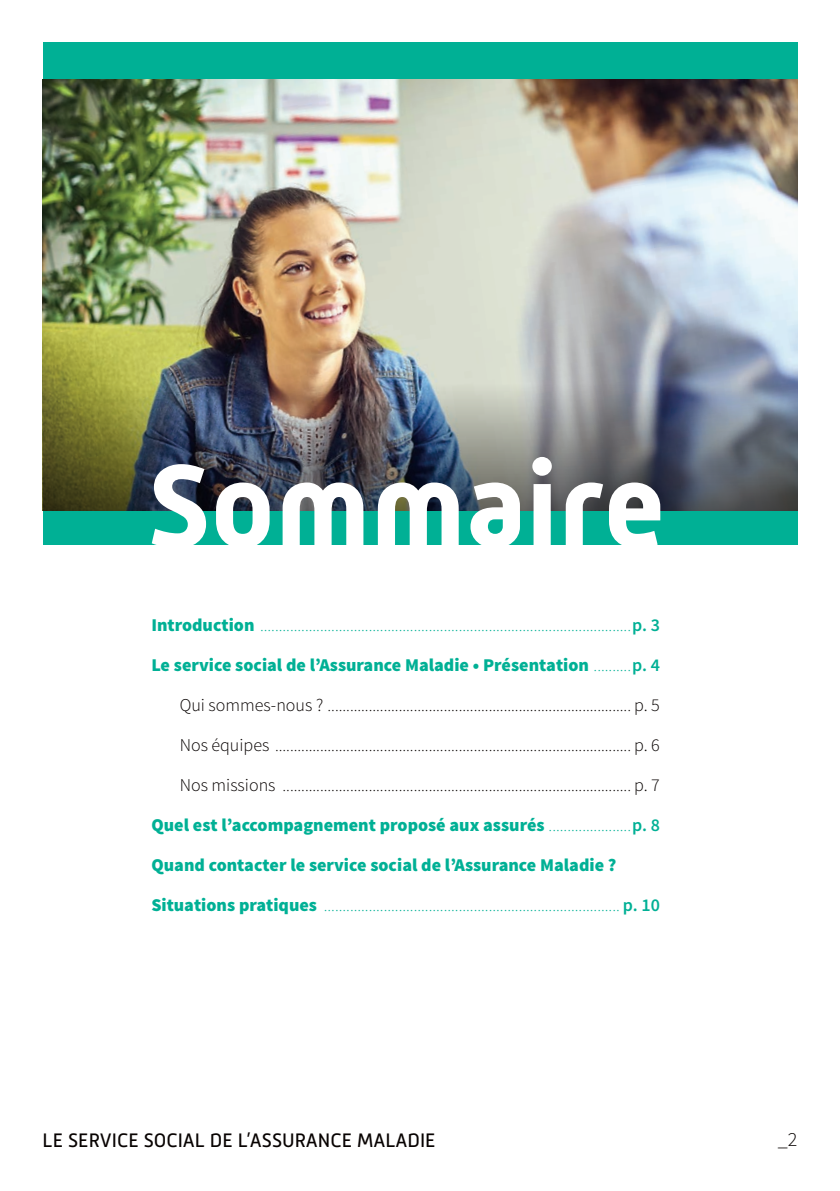
<style>
.page{position:relative;width:840px;height:1191px;background:#fff}
.page>*{position:absolute;margin:0;border:0;box-sizing:border-box;transform-origin:0 0}
.t1{font:700 120px "Mic 32 New";color:#fff}
.t2{font:20px "Mic 32 New";color:#080302}
.t3{font:300 20px "Source Sans Pro";color:#080302}
.t4{font:200 18px "Source Sans Pro";color:#080302}
.t5{font:200 18px "Source Sans Pro";color:#00b095}
.t6{font:900 18px "Source Sans Pro";color:#00b095}
.s1{font-weight:900}
.s2{font-weight:600}
.s3{font-weight:200}
.s4{font-weight:300}
</style>
<div class="page">
<div style="left:43px;top:43px;width:754px;height:502px;background:#00b095"></div>
<img style="left:43px;top:79px;width:754px;height:431px">
<p class="t1" style="left:147px;top:437px;width:519px">Sommaire</p>
<p class="t5" style="left:151px;top:614px;width:510px"><span class="s1">Introduction</span> ...................................................................................................<span class="s2">p. 3</span></p>
<p class="t6" style="left:151px;top:653px;width:509px">Le service social de l’Assurance Maladie • Présentation <span class="s3">..........</span><span class="s2">p. 4</span></p>
<p class="t4" style="left:180px;top:694px;width:481px"><span class="s4">Qui sommes-nous ?</span> ................................................................................. <span class="s4">p. 5</span></p>
<p class="t4" style="left:180px;top:734px;width:481px"><span class="s4">Nos équipes</span> ............................................................................................... <span class="s4">p. 6</span></p>
<p class="t4" style="left:180px;top:774px;width:481px"><span class="s4">Nos missions</span> ............................................................................................. <span class="s4">p. 7</span></p>
<p class="t6" style="left:151px;top:813px;width:509px">Quel est l’accompagnement proposé aux assurés <span class="s3">......................</span><span class="s2">p. 8</span></p>
<p class="t6" style="left:151px;top:853px;width:466px">Quand contacter le service social de l’Assurance Maladie ?</p>
<p class="t5" style="left:151px;top:894px;width:509px"><span class="s1">Situations pratiques</span> ............................................................................... <span class="s2">p. 10</span></p>
<p class="t2" style="left:43px;top:1128px;width:394px">LE SERVICE SOCIAL DE L’ASSURANCE MALADIE</p>
<p class="t3" style="left:777px;top:1127px;width:21px">_2</p>
</div>
